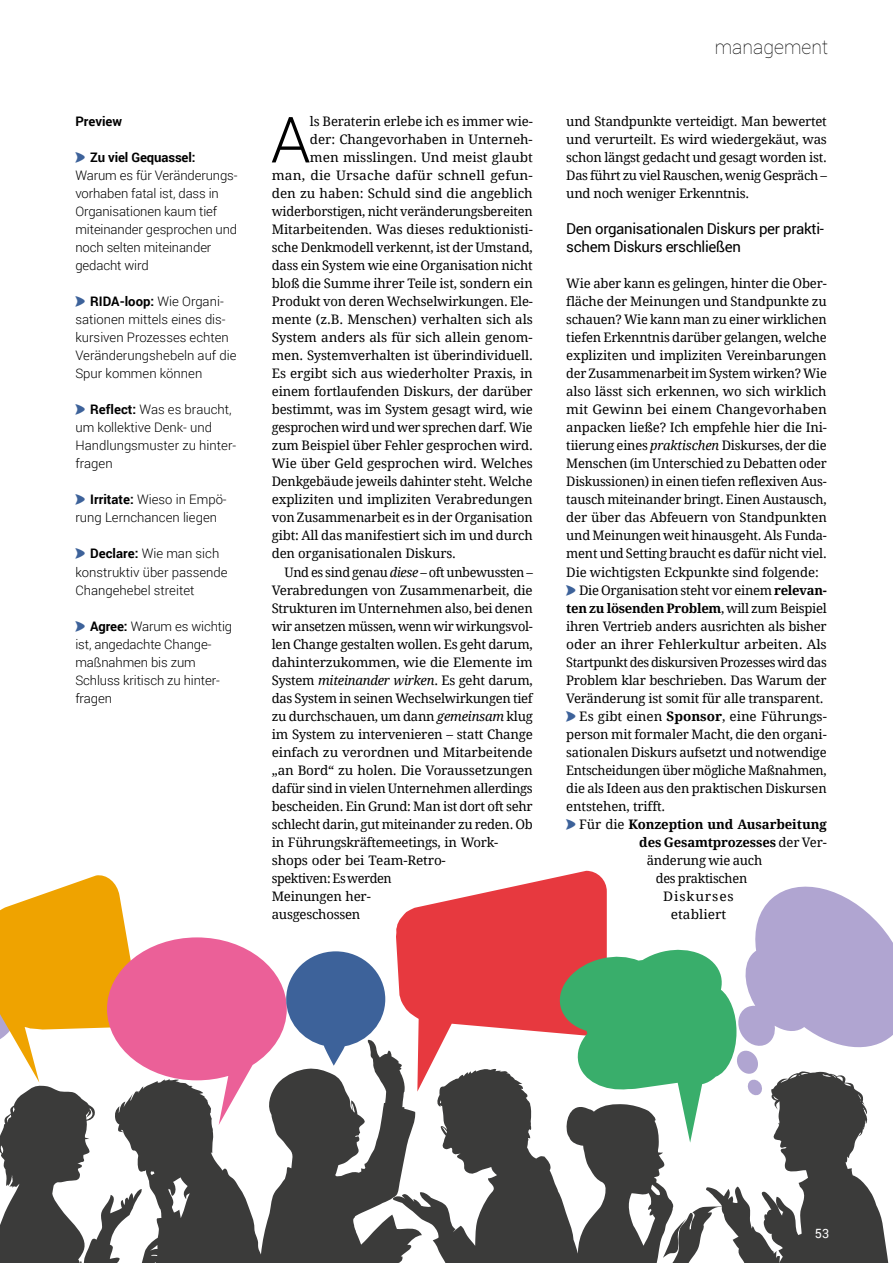
<style>
.page{position:relative;width:893px;height:1263px;background:#fff}
.page>*{position:absolute;margin:0;border:0;box-sizing:border-box;transform-origin:0 0}
.Standard_erster_Absa{font:300 63.75px "Roboto";color:#000}
.t1{font:100 19.5px "Roboto";color:#000}
.Subhead{font:15px/18px "Roboto";letter-spacing:-.02em;color:#000}
.Standard_erster_Absa-2{font:13.2px/18px "Droid Serif";letter-spacing:-.015em;color:#000;text-align:justify}
.t2{font:300 13.2px/18px "Roboto";color:#000}
.t3{font:700 13.2px "Droid Serif";letter-spacing:-.01em;color:#000}
.Standard_erster_Absa-3{font:13.2px "Droid Serif";letter-spacing:-.015em;color:#000;scale:1.04 1}
.Standard_erster_Absa-4{font:13.2px "Droid Serif";letter-spacing:.01em;color:#000;scale:1.05 1}
.Standard_erster_Absa-5{font:13.2px "Droid Serif";letter-spacing:.06em;color:#000;scale:1.05 1}
.Standard_Paragraph{font:700 13.2px "Roboto";color:#000}
.t4{font:12.75px "Roboto";color:#fff}
.s1{font-weight:700}
.s2{font-style:italic}
.s3{font-weight:400}
</style>
<div class="page">
<svg style="left:422px;top:1091px;width:134px;height:172px;fill:#3b3b3a"></svg>
<svg style="left:385px;top:1050px;width:37px;height:213px;fill:#3b3b3a"></svg>
<svg style="left:396px;top:871px;width:203px;height:220px;fill:#e7393f"></svg>
<svg style="left:0;top:875px;width:385px;height:388px"></svg>
<svg style="left:556px;top:875px;width:337px;height:388px"></svg>
<p class="Standard_Paragraph" style="left:75px;top:112px;width:48px">Preview</p>
<p class="t2" style="left:75px;top:148px;width:164px;text-indent:15px"><span class="s1">Zu viel Gequassel:<br></span>Warum es für Veränderungs&shy;vorhaben fatal ist, dass in<br>Organisationen kaum tief miteinander gesprochen und noch selten miteinander gedacht wird</p>
<p class="t2" style="left:75px;top:292px;width:163px;text-indent:15px"><span class="s1">RIDA-loop:</span> Wie Organi&shy;sationen mittels eines dis&shy;kursiven Prozesses echten<br>Veränderungshebeln auf die<br>Spur kommen können</p>
<p class="t2" style="left:75px;top:400px;width:162px;text-indent:15px"><span class="s1">Reflect:</span> Was es braucht, um kollektive Denk- und<br>Handlungsmuster zu hinter&shy;fragen</p>
<p class="t2" style="left:75px;top:490px;width:153px;text-indent:15px"><span class="s1">Irritate:</span> Wieso in Empö&shy;rung Lernchancen liegen</p>
<p class="t2" style="left:75px;top:544px;width:154px;text-indent:15px"><span class="s1">Declare:</span> Wie man sich konstruktiv über passende<br>Changehebel streitet</p>
<p class="t2" style="left:75px;top:616px;width:158px;text-indent:15px"><span class="s1">Agree:</span> Warum es wichtig ist, angedachte Change&shy;maßnahmen bis zum<br>Schluss kritisch zu hinter&shy;fragen</p>
<p class="Standard_erster_Absa" style="left:271px;top:96px;width:41px">A</p>
<p class="Standard_erster_Absa-2" style="left:310px;top:113px;width:224px">ls Beraterin erlebe ich es immer wie-</p>
<p class="Standard_erster_Absa-2" style="left:310px;top:131px;width:224px">der: Changevorhaben in Unterneh-</p>
<p class="Standard_erster_Absa-3" style="left:310px;top:150px;width:216px">men misslingen. Und meist glaubt</p>
<p class="Standard_erster_Absa-4" style="left:272px;top:168px;width:250px">man, die Ursache dafür schnell gefun-</p>
<p class="Standard_erster_Absa-2" style="left:272px;top:185px;width:263px">den zu haben: Schuld sind die angeblich</p>
<p class="Standard_erster_Absa-2" style="left:272px;top:203px;width:262px">widerborstigen, nicht veränderungsbereiten</p>
<p class="Standard_erster_Absa-2" style="left:272px;top:221px;width:262px">Mitarbeitenden. Was dieses reduktionisti-</p>
<p class="Standard_erster_Absa-2" style="left:272px;top:239px;width:262px">sche Denkmodell verkennt, ist der Umstand,</p>
<p class="Standard_erster_Absa-2" style="left:272px;top:257px;width:262px">dass ein System wie eine Organisation nicht</p>
<p class="Standard_erster_Absa-2" style="left:272px;top:275px;width:263px">bloß die Summe ihrer Teile ist, sondern ein</p>
<p class="Standard_erster_Absa-2" style="left:272px;top:293px;width:262px">Produkt von deren Wechselwirkungen. Ele-</p>
<p class="Standard_erster_Absa-2" style="left:272px;top:311px;width:263px">mente (z.B. Menschen) verhalten sich als</p>
<p class="Standard_erster_Absa-2" style="left:272px;top:329px;width:262px">System anders als für sich allein genom-</p>
<p class="Standard_erster_Absa-2" style="left:272px;top:347px;width:263px">men. Systemverhalten ist überindividuell.</p>
<p class="Standard_erster_Absa-2" style="left:272px;top:365px;width:263px">Es ergibt sich aus wiederholter Praxis, in</p>
<p class="Standard_erster_Absa-2" style="left:272px;top:383px;width:262px">einem fortlaufenden Diskurs, der darüber</p>
<p class="Standard_erster_Absa-2" style="left:272px;top:401px;width:263px">bestimmt, was im System gesagt wird, wie</p>
<p class="Standard_erster_Absa-2" style="left:272px;top:419px;width:262px">gesprochen wird und wer sprechen darf. Wie</p>
<p class="Standard_erster_Absa-2" style="left:272px;top:437px;width:263px">zum Beispiel über Fehler gesprochen wird.</p>
<p class="Standard_erster_Absa-2" style="left:272px;top:455px;width:262px">Wie über Geld gesprochen wird. Welches</p>
<p class="Standard_erster_Absa-2" style="left:272px;top:473px;width:263px">Denkgebäude jeweils dahinter steht. Welche</p>
<p class="Standard_erster_Absa-2" style="left:272px;top:491px;width:263px">expliziten und impliziten Verabredungen</p>
<p class="Standard_erster_Absa-2" style="left:272px;top:509px;width:262px">von Zusammenarbeit es in der Organisation</p>
<p class="Standard_erster_Absa-2" style="left:272px;top:527px;width:263px">gibt: All das manifestiert sich im und durch</p>
<p class="Standard_erster_Absa-2" style="left:272px;top:545px;width:186px">den organisationalen Diskurs.</p>
<p class="Standard_erster_Absa-2" style="left:272px;top:563px;width:263px;text-align:left;text-indent:13px">Und es sind genau <span class="s2">diese</span> – oft unbewussten – Verabredungen von Zusammenarbeit, die Strukturen im Unternehmen also, bei denen wir ansetzen müssen, wenn wir wirkungsvol&shy;len Change gestalten wollen. Es geht darum, dahinterzukommen, wie die Elemente im System <span class="s2">miteinander wirken</span>. Es geht darum, das System in seinen Wechselwirkungen tief zu durchschauen, um dann <span class="s2">gemeinsam</span> klug im System zu intervenieren – statt Change einfach zu verordnen und Mitarbeitende „an Bord“ zu holen. Die Voraussetzungen dafür sind in vielen Unternehmen allerdings bescheiden. Ein Grund: Man ist dort oft sehr schlecht darin, gut miteinander zu reden. Ob in Führungskräftemeetings, in Work&shy;shops oder bei Team-Retro-<br>spektiven: Es werden<br>Meinungen her-<br>ausgeschossen</p>
<p class="t1" style="left:715px;top:34px;width:115px">management</p>
<p class="Standard_erster_Absa-2" style="left:566px;top:113px;width:262px">und Standpunkte verteidigt. Man bewertet und verurteilt. Es wird wiedergekäut, was schon längst gedacht und gesagt worden ist.<br>Das führt zu viel Rauschen, wenig Gespräch – und noch weniger Erkenntnis.</p>
<p class="Subhead" style="left:566px;top:220px;width:259px">Den organisationalen Diskurs per prakti&shy;schem Diskurs erschließen</p>
<p class="Standard_erster_Absa-2" style="left:566px;top:275px;width:262px">Wie aber kann es gelingen, hinter die Ober&shy;fläche der Meinungen und Standpunkte zu schauen? Wie kann man zu einer wirklichen tiefen Erkenntnis darüber gelangen, welche expliziten und impliziten Vereinbarungen der Zusammenarbeit im System wirken? Wie also lässt sich erkennen, wo sich wirklich mit Gewinn bei einem Changevorhaben anpacken ließe? Ich empfehle hier die Ini&shy;tiierung eines <span class="s2">praktischen</span> Diskurses, der die Menschen (im Unterschied zu Debatten oder Diskussionen) in einen tiefen reflexiven Aus&shy;tausch miteinander bringt. Einen Austausch, der über das Abfeuern von Standpunkten und Meinungen weit hinausgeht. Als Funda&shy;ment und Setting braucht es dafür nicht viel.<br>Die wichtigsten Eckpunkte sind folgende:</p>
<p class="Standard_erster_Absa-2" style="left:566px;top:581px;width:262px;text-indent:13px">Die Organisation steht vor einem <span class="s1">relevan&shy;ten zu lösenden Problem</span>, will zum Beispiel ihren Vertrieb anders ausrichten als bisher oder an ihrer Fehlerkultur arbeiten. Als Startpunkt des diskursiven Prozesses wird das Problem klar beschrieben. Das Warum der Veränderung ist somit für alle transparent.</p>
<p class="Standard_erster_Absa-2" style="left:566px;top:707px;width:262px;text-indent:13px">Es gibt einen <span class="s1">Sponsor</span>, eine Führungs&shy;person mit formaler Macht, die den organi&shy;sationalen Diskurs aufsetzt und notwendige Entscheidungen über mögliche Maßnahmen, die als Ideen aus den praktischen Diskursen entstehen, trifft.</p>
<p class="t3" style="left:579px;top:816px;width:249px"><span class="s3">Für die</span> Konzeption und Ausarbeitung</p>
<p class="t3" style="left:639px;top:834px;width:189px">des Gesamtprozesses <span class="s3">der Ver-</span></p>
<p class="Standard_erster_Absa-2" style="left:647px;top:851px;width:117px">änderung wie auch</p>
<p class="Standard_erster_Absa-2" style="left:656px;top:869px;width:93px">des praktischen</p>
<p class="Standard_erster_Absa-5" style="left:663px;top:888px;width:69px">Diskurses</p>
<p class="Standard_erster_Absa-3" style="left:671px;top:906px;width:55px">etabliert</p>
<p class="t4" style="left:815px;top:1225px;width:16px">53</p>
</div>
